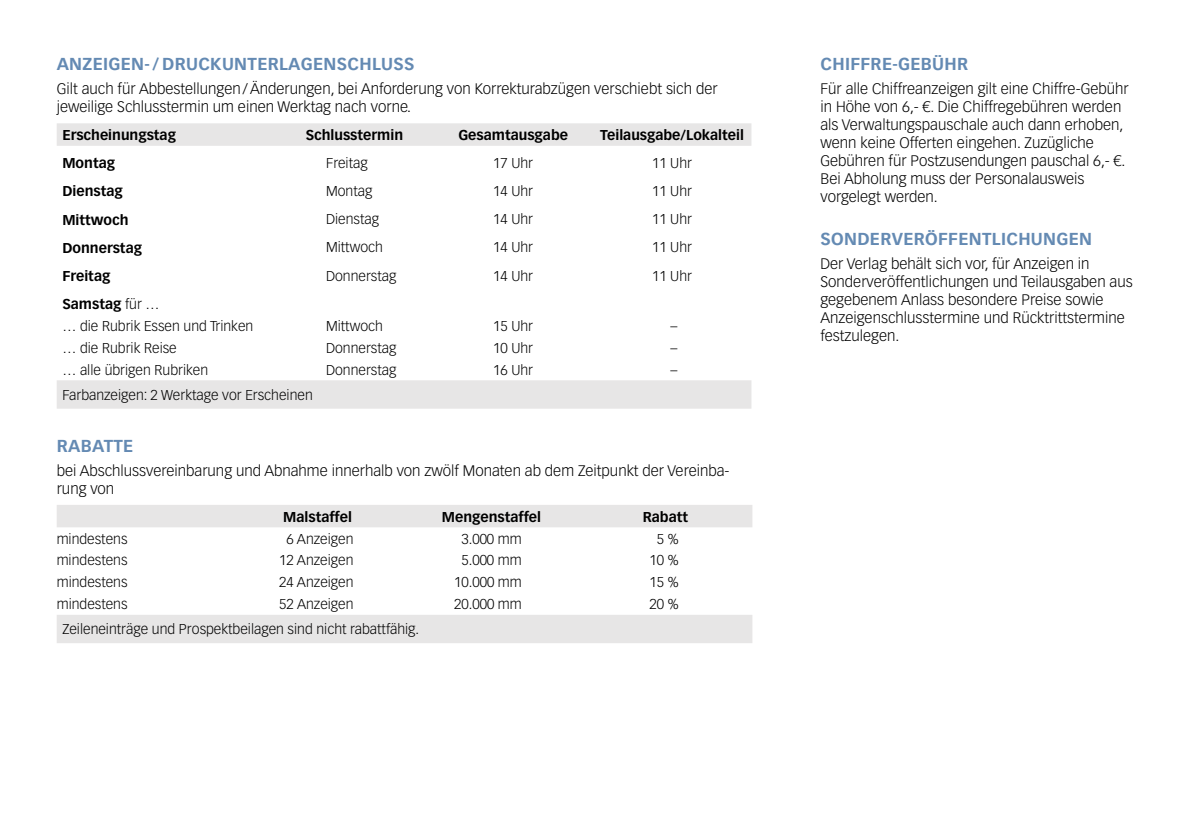
<style>
.page{position:relative;width:1191px;height:840px;background:#fff}
.page>*{position:absolute;margin:0;border:0;box-sizing:border-box;transform-origin:0 0}
.t1{font:700 17px "Vectora LT";letter-spacing:.02em;color:#648ab3}
.t2{font:300 15px/18px "Vectora LT";color:#000}
.t3{font:300 14px/21.8px "Vectora LT";color:#000}
.t4{font:700 14px "Vectora LT";color:#000}
.s1{font-weight:700}
</style>
<div class="page">
<svg style="left:57px;top:123px;width:694px;height:285px"></svg>
<svg style="left:57px;top:505px;width:695px;height:137px"></svg>
<p class="t1" style="left:57px;top:54px;width:359px">ANZEIGEN-/ DRUCKUNTERLAGENSCHLUSS</p>
<p class="t2" style="left:57px;top:80px;width:662px">Gilt auch für Abbestellungen/Änderungen, bei Anforderung von Korrekturabzügen verschiebt sich der jeweilige Schlusstermin um einen Werktag nach vorne.</p>
<p class="t4" style="left:62px;top:127px;width:115px">Erscheinungstag</p>
<p class="t4" style="left:306px;top:127px;width:99px">Schlusstermin</p>
<p class="t4" style="left:458px;top:127px;width:111px">Gesamtausgabe</p>
<p class="t4" style="left:600px;top:127px;width:145px">Teilausgabe/Lokalteil</p>
<p class="t4" style="left:62px;top:155px;width:54px">Montag</p>
<p class="t3" style="left:326px;top:152px;width:43px">Freitag</p>
<p class="t3" style="left:493px;top:152px;width:41px">17 Uhr</p>
<p class="t3" style="left:652px;top:152px;width:41px">11 Uhr</p>
<p class="t4" style="left:62px;top:183px;width:62px">Dienstag</p>
<p class="t3" style="left:326px;top:180px;width:48px">Montag</p>
<p class="t3" style="left:493px;top:180px;width:41px">14 Uhr</p>
<p class="t3" style="left:652px;top:180px;width:41px">11 Uhr</p>
<p class="t4" style="left:62px;top:211px;width:68px">Mittwoch</p>
<p class="t3" style="left:326px;top:208px;width:54px">Dienstag</p>
<p class="t3" style="left:493px;top:208px;width:41px">14 Uhr</p>
<p class="t3" style="left:652px;top:208px;width:41px">11 Uhr</p>
<p class="t4" style="left:62px;top:239px;width:81px">Donnerstag</p>
<p class="t3" style="left:326px;top:236px;width:58px">Mittwoch</p>
<p class="t3" style="left:493px;top:236px;width:41px">14 Uhr</p>
<p class="t3" style="left:652px;top:236px;width:41px">11 Uhr</p>
<p class="t4" style="left:62px;top:267px;width:49px">Freitag</p>
<p class="t3" style="left:326px;top:265px;width:72px">Donnerstag</p>
<p class="t3" style="left:493px;top:265px;width:41px">14 Uhr</p>
<p class="t3" style="left:652px;top:265px;width:41px">11 Uhr</p>
<p class="t3" style="left:62px;top:293px;width:192px"><span class="s1">Samstag</span> für …<br>… die Rubrik Essen und Trinken</p>
<p class="t3" style="left:326px;top:315px;width:58px">Mittwoch</p>
<p class="t3" style="left:493px;top:315px;width:41px">15 Uhr</p>
<p class="t3" style="left:670px;top:315px;width:8px">–</p>
<p class="t3" style="left:62px;top:337px;width:116px">… die Rubrik Reise</p>
<p class="t3" style="left:326px;top:337px;width:72px">Donnerstag</p>
<p class="t3" style="left:493px;top:337px;width:41px">10 Uhr</p>
<p class="t3" style="left:670px;top:337px;width:8px">–</p>
<p class="t3" style="left:62px;top:359px;width:147px">… alle übrigen Rubriken</p>
<p class="t3" style="left:326px;top:359px;width:72px">Donnerstag</p>
<p class="t3" style="left:493px;top:359px;width:41px">16 Uhr</p>
<p class="t3" style="left:670px;top:359px;width:8px">–</p>
<p class="t3" style="left:62px;top:384px;width:252px">Farbanzeigen: 2 Werktage vor Erscheinen</p>
<p class="t1" style="left:57px;top:435px;width:78px">RABATTE</p>
<p class="t2" style="left:57px;top:461px;width:674px">bei Abschlussvereinbarung und Abnahme innerhalb von zwölf Monaten ab dem Zeitpunkt der Vereinba&shy;rung von</p>
<p class="t4" style="left:283px;top:508px;width:70px">Malstaffel</p>
<p class="t4" style="left:442px;top:508px;width:101px">Mengenstaffel</p>
<p class="t4" style="left:643px;top:508px;width:47px">Rabatt</p>
<p class="t3" style="left:57px;top:527px;width:72px">mindestens</p>
<p class="t3" style="left:286px;top:527px;width:68px">6 Anzeigen</p>
<p class="t3" style="left:461px;top:527px;width:62px">3.000 mm</p>
<p class="t3" style="left:657px;top:527px;width:23px">5 %</p>
<p class="t3" style="left:57px;top:549px;width:72px">mindestens</p>
<p class="t3" style="left:279px;top:549px;width:76px">12 Anzeigen</p>
<p class="t3" style="left:461px;top:549px;width:62px">5.000 mm</p>
<p class="t3" style="left:649px;top:549px;width:31px">10 %</p>
<p class="t3" style="left:57px;top:571px;width:72px">mindestens</p>
<p class="t3" style="left:279px;top:571px;width:76px">24 Anzeigen</p>
<p class="t3" style="left:454px;top:571px;width:69px">10.000 mm</p>
<p class="t3" style="left:649px;top:571px;width:31px">15 %</p>
<p class="t3" style="left:57px;top:593px;width:72px">mindestens</p>
<p class="t3" style="left:279px;top:593px;width:76px">52 Anzeigen</p>
<p class="t3" style="left:454px;top:593px;width:69px">20.000 mm</p>
<p class="t3" style="left:649px;top:593px;width:31px">20 %</p>
<p class="t3" style="left:62px;top:618px;width:358px">Zeileneinträge und Prospektbeilagen sind nicht rabattfähig.</p>
<p class="t1" style="left:820px;top:54px;width:149px">CHIFFRE-GEBÜHR</p>
<p class="t2" style="left:820px;top:80px;width:310px">Für alle Chiffreanzeigen gilt eine Chiffre-Gebühr in Höhe von 6,- €. Die Chiffregebühren werden als Verwaltungspauschale auch dann erhoben, wenn keine Offerten eingehen. Zuzügliche Gebühren für Postzusendungen pauschal 6,- €.<br>Bei Abholung muss der Personalausweis vorgelegt werden.</p>
<p class="t1" style="left:820px;top:229px;width:273px">SONDERVERÖFFENTLICHUNGEN</p>
<p class="t2" style="left:820px;top:254px;width:314px">Der Verlag behält sich vor, für Anzeigen in Sonderveröffentlichungen und Teilausgaben aus gegebenem Anlass besondere Preise sowie Anzeigenschlusstermine und Rücktrittstermine festzulegen.</p>
</div>
